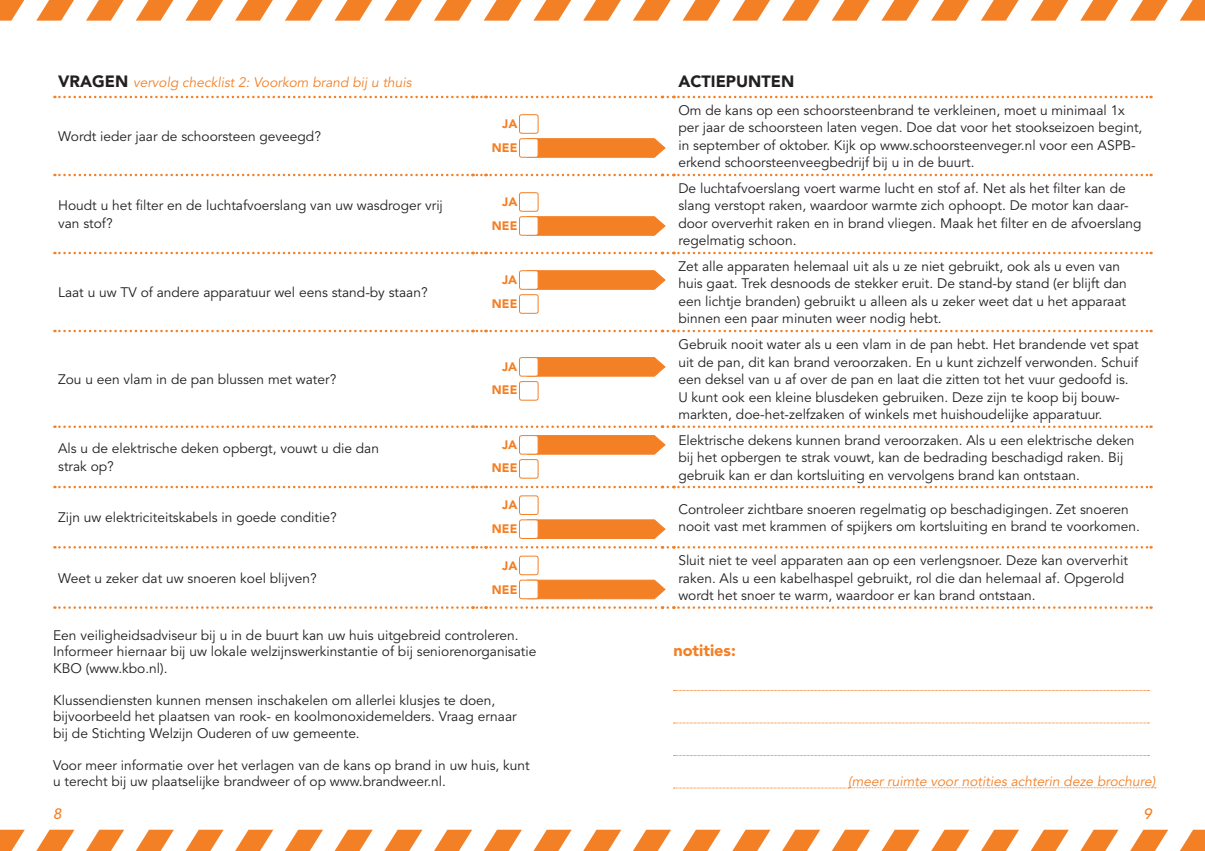
<style>
.page{position:relative;width:1205px;height:851px;background:#fff}
.page>*{position:absolute;margin:0;border:0;box-sizing:border-box;transform-origin:0 0}
.t1{font:900 16.25px "Avenir LT Std";color:#231f20}
.t2{font:900 16.25px "Avenir LT Std";color:#f48026}
.t3{font:italic 500 15px "Avenir LT Std";color:#f48026}
.t4{font:13.75px/17.5px "Avenir LT Std";color:#231f20}
.t5{font:italic 13.75px "Avenir LT Std";color:#f48026}
.t6{font:900 12.25px/23.2px "Avenir LT Std";color:#f48026;text-align:right}
.s1{font-weight:900;font-style:normal;font-size:16.25px;color:#231f20}
</style>
<div class="page">
<svg style="left:54px;top:96px;width:1097px;height:2px"></svg>
<svg style="left:54px;top:174px;width:1097px;height:2px"></svg>
<svg style="left:54px;top:252px;width:1097px;height:2px"></svg>
<svg style="left:54px;top:330px;width:1097px;height:2px"></svg>
<svg style="left:54px;top:425px;width:1097px;height:3px"></svg>
<svg style="left:54px;top:485px;width:1097px;height:3px"></svg>
<svg style="left:54px;top:546px;width:1097px;height:2px"></svg>
<svg style="left:54px;top:606px;width:1097px;height:2px"></svg>
<svg style="left:537px;top:138px;width:129px;height:20px;background:#f48732"></svg>
<div style="left:519px;top:138px;width:19px;height:20px;border:1px solid #f48026;border-radius:2px"></div>
<div style="left:519px;top:114px;width:19px;height:20px;border:1px solid #f48026;border-radius:2px"></div>
<svg style="left:537px;top:216px;width:129px;height:20px;background:#f48732"></svg>
<div style="left:519px;top:216px;width:19px;height:20px;border:1px solid #f48026;border-radius:2px"></div>
<div style="left:519px;top:192px;width:19px;height:20px;border:1px solid #f48026;border-radius:2px"></div>
<svg style="left:527px;top:270px;width:139px;height:20px;background:#f48732"></svg>
<div style="left:519px;top:271px;width:19px;height:18px;background:#fff;border-radius:2px"></div>
<div style="left:519px;top:270px;width:19px;height:19px;border:1px solid #f48026;border-radius:2px"></div>
<div style="left:519px;top:294px;width:19px;height:19px;border:1px solid #f48026;border-radius:2px"></div>
<svg style="left:527px;top:357px;width:139px;height:20px;background:#f48733"></svg>
<div style="left:519px;top:357px;width:19px;height:19px;background:#fff;border-radius:2px"></div>
<div style="left:519px;top:357px;width:19px;height:19px;border:1px solid #f48026;border-radius:2px"></div>
<div style="left:519px;top:381px;width:19px;height:19px;border:1px solid #f48026;border-radius:2px"></div>
<svg style="left:527px;top:435px;width:139px;height:20px;background:#f48733"></svg>
<div style="left:519px;top:435px;width:19px;height:19px;background:#fff;border-radius:2px"></div>
<div style="left:519px;top:435px;width:19px;height:19px;border:1px solid #f48026;border-radius:2px"></div>
<div style="left:519px;top:459px;width:19px;height:19px;border:1px solid #f48026;border-radius:2px"></div>
<svg style="left:527px;top:519px;width:139px;height:20px;background:#f48733"></svg>
<div style="left:519px;top:519px;width:19px;height:19px;background:#fff;border-radius:2px"></div>
<div style="left:519px;top:519px;width:19px;height:19px;border:1px solid #f48026;border-radius:2px"></div>
<div style="left:519px;top:495px;width:19px;height:19px;border:1px solid #f48026;border-radius:2px"></div>
<svg style="left:537px;top:579px;width:129px;height:20px;background:#f48a37"></svg>
<div style="left:519px;top:579px;width:19px;height:20px;border:1px solid #f48026;border-radius:2px"></div>
<div style="left:519px;top:555px;width:19px;height:20px;border:1px solid #f48026;border-radius:2px"></div>
<svg style="left:0;top:829px;width:1205px;height:21px"></svg>
<svg style="left:0;top:0;width:1205px;height:21px"></svg>
<svg style="left:674px;top:690px;width:475px;height:1px"></svg>
<svg style="left:674px;top:722px;width:475px;height:1px"></svg>
<svg style="left:674px;top:755px;width:475px;height:1px"></svg>
<svg style="left:674px;top:787px;width:482px;height:1px"></svg>
<p class="t5" style="left:58px;top:74px;width:355px"><span class="s1">VRAGEN</span> vervolg checklist 2: Voorkom brand bij u thuis</p>
<p class="t1" style="left:678px;top:72px;width:117px">ACTIEPUNTEN</p>
<p class="t4" style="left:58px;top:128px;width:264px">Wordt ieder jaar de schoorsteen geveegd?</p>
<p class="t4" style="left:58px;top:197px;width:386px">Houdt u het filter en de luchtafvoerslang van uw wasdroger vrij van stof?</p>
<p class="t6" style="left:502px;top:112px;width:17px">JA</p>
<p class="t6" style="left:492px;top:136px;width:27px">NEE</p>
<p class="t6" style="left:502px;top:190px;width:17px">JA</p>
<p class="t6" style="left:492px;top:214px;width:27px">NEE</p>
<p class="t4" style="left:58px;top:284px;width:371px">Laat u uw TV of andere apparatuur wel eens stand-by staan?</p>
<p class="t6" style="left:492px;top:268px;width:27px">JA<br>NEE</p>
<p class="t4" style="left:58px;top:371px;width:280px">Zou u een vlam in de pan blussen met water?</p>
<p class="t6" style="left:492px;top:355px;width:27px">JA<br>NEE</p>
<p class="t4" style="left:678px;top:102px;width:465px">Om de kans op een schoorsteenbrand te verkleinen, moet u minimaal 1x per jaar de schoorsteen laten vegen. Doe dat voor het stookseizoen begint, in september of oktober. Kijk op www.schoorsteenveger.nl voor een ASPB&shy;erkend schoorsteenveegbedrijf bij u in de buurt.</p>
<p class="t4" style="left:678px;top:180px;width:465px">De luchtafvoerslang voert warme lucht en stof af. Net als het filter kan de slang verstopt raken, waardoor warmte zich ophoopt. De motor kan daar&shy;door oververhit raken en in brand vliegen. Maak het filter en de afvoerslang regelmatig schoon.</p>
<p class="t4" style="left:678px;top:258px;width:450px">Zet alle apparaten helemaal uit als u ze niet gebruikt, ook als u even van huis gaat. Trek desnoods de stekker eruit. De stand-by stand (er blijft dan een lichtje branden) gebruikt u alleen als u zeker weet dat u het apparaat binnen een paar minuten weer nodig hebt.</p>
<p class="t4" style="left:678px;top:336px;width:462px">Gebruik nooit water als u een vlam in de pan hebt. Het brandende vet spat uit de pan, dit kan brand veroorzaken. En u kunt zichzelf verwonden. Schuif een deksel van u af over de pan en laat die zitten tot het vuur gedoofd is.<br>U kunt ook een kleine blusdeken gebruiken. Deze zijn te koop bij bouw&shy;markten, doe-het-zelfzaken of winkels met huishoudelijke apparatuur.</p>
<p class="t4" style="left:58px;top:440px;width:322px">Als u de elektrische deken opbergt, vouwt u die dan strak op?</p>
<p class="t6" style="left:492px;top:433px;width:27px">JA<br>NEE</p>
<p class="t4" style="left:678px;top:431px;width:457px">Elektrische dekens kunnen brand veroorzaken. Als u een elektrische deken bij het opbergen te strak vouwt, kan de bedrading beschadigd raken. Bij gebruik kan er dan kortsluiting en vervolgens brand kan ontstaan.</p>
<p class="t4" style="left:58px;top:509px;width:280px">Zijn uw elektriciteitskabels in goede conditie?</p>
<p class="t6" style="left:492px;top:517px;width:27px">NEE</p>
<p class="t6" style="left:502px;top:493px;width:17px">JA</p>
<p class="t4" style="left:678px;top:500px;width:463px">Controleer zichtbare snoeren regelmatig op beschadigingen. Zet snoeren nooit vast met krammen of spijkers om kortsluiting en brand te voorkomen.</p>
<p class="t6" style="left:502px;top:553px;width:17px">JA</p>
<p class="t4" style="left:678px;top:552px;width:451px">Sluit niet te veel apparaten aan op een verlengsnoer. Deze kan oververhit raken. Als u een kabelhaspel gebruikt, rol die dan helemaal af. Opgerold wordt het snoer te warm, waardoor er kan brand ontstaan.</p>
<p class="t4" style="left:53px;top:627px;width:485px;line-height:16.2px">Een veiligheidsadviseur bij u in de buurt kan uw huis uitgebreid controleren.<br>Informeer hiernaar bij uw lokale welzijnswerkinstantie of bij seniorenorganisatie<br>KBO (www.kbo.nl).</p>
<p class="t4" style="left:53px;top:692px;width:465px;line-height:16.2px">Klussendiensten kunnen mensen inschakelen om allerlei klusjes te doen, bijvoorbeeld het plaatsen van rook- en koolmonoxidemelders. Vraag ernaar bij de Stichting Welzijn Ouderen of uw gemeente.</p>
<p class="t4" style="left:53px;top:757px;width:478px;line-height:16.2px">Voor meer informatie over het verlagen van de kans op brand in uw huis, kunt u terecht bij uw plaatselijke brandweer of op www.brandweer.nl.</p>
<p class="t3" style="left:53px;top:805px;width:10px">8</p>
<p class="t3" style="left:1143px;top:805px;width:10px">9</p>
<p class="t4" style="left:58px;top:569px;width:260px">Weet u zeker dat uw snoeren koel blijven?</p>
<p class="t6" style="left:492px;top:577px;width:27px">NEE</p>
<p class="t2" style="left:673px;top:640px;width:64px">notities:</p>
<p class="t5" style="left:848px;top:773px;width:309px">(meer ruimte voor notities achterin deze brochure)</p>
</div>
